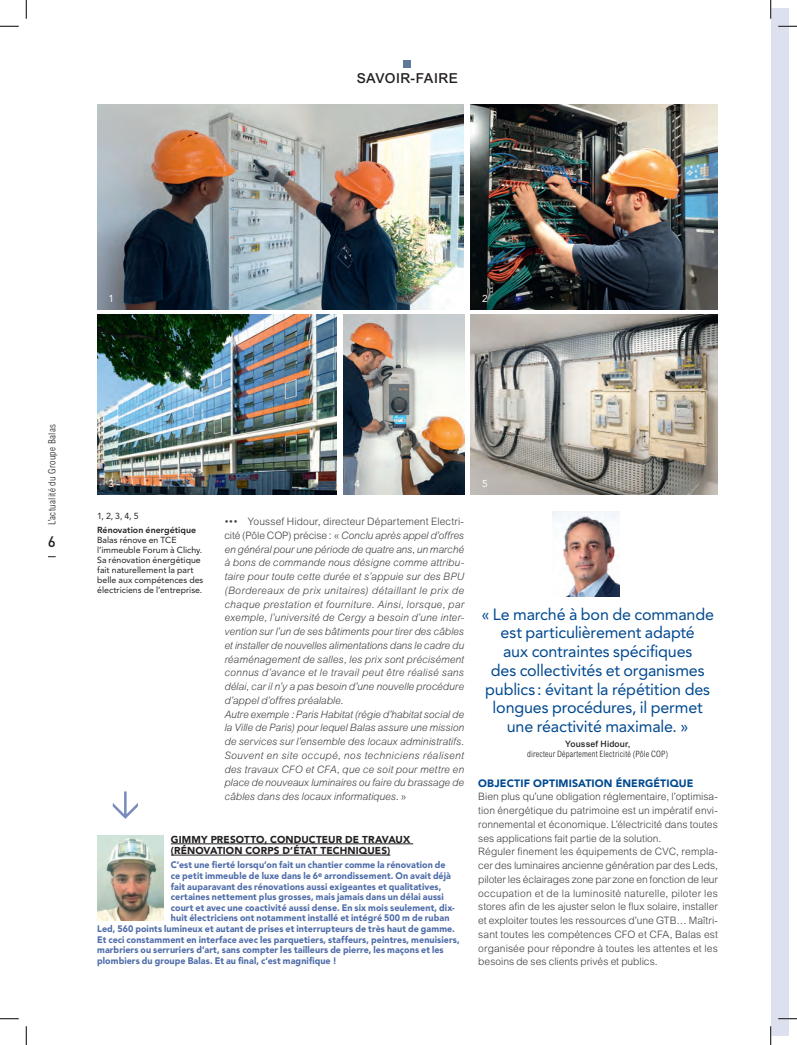
<style>
.page{position:relative;width:797px;height:1045px;background:#fff}
.page>*{position:absolute;margin:0;border:0;box-sizing:border-box;transform-origin:0 0}
.t1{font:16.25px/18.8px "Avenir LT Std";letter-spacing:-.01em;color:#014990;text-align:center}
.t2{font:500 15px "DINOT";color:#231f20}
.t3{font:500 13.75px "Arial MT Std";letter-spacing:.035em;color:#231f20}
.t4{font:900 10.62px "Avenir LT Std";letter-spacing:.01em;color:#014990}
.t5{font:italic 300 10.25px/13.8px "Arial MT Std";color:#3e3e3f}
.t6{font:300 10.25px/13.8px "Arial MT Std";color:#3e3e3f}
.t7{font:900 10px/11.2px "Avenir LT Std";letter-spacing:.01em;color:#231f20}
.t8{font:300 condensed 10px "Arial MT Std";letter-spacing:.03em;color:#231f20}
.t9{font:10px "Avenir LT Std";color:#fff}
.t10{font:900 9.38px "Avenir LT Std";letter-spacing:.01em;color:#4d6ca8;scale:.95 1}
.t11{font:8.75px/10px "Avenir LT Std";color:#231f20}
.t12{font:300 condensed 8.75px "Arial MT Std";letter-spacing:.02em;color:#231f20}
.t13{font:800 8.75px "Avenir LT Std";letter-spacing:.005em;color:#231f20}
.t14{font:500 8.75px "Arial MT Std";letter-spacing:.015em;color:#231f20}
.s1{font-style:normal}
</style>
<div class="page">
<div style="left:770px;top:9px;width:18px;height:1027px;background:#dde1ef"></div>
<svg style="left:113px;top:791px;width:25px;height:28px"></svg>
<hr style="left:171px;top:843px;width:242px;height:1px;background:#231f20">
<hr style="left:171px;top:855px;width:219px;height:1px;background:#231f20">
<img style="left:97px;top:835px;width:67px;height:85px">
<img style="left:552px;top:511px;width:67px;height:85px">
<img style="left:97px;top:314px;width:240px;height:181px">
<img style="left:343px;top:314px;width:121px;height:181px">
<img style="left:97px;top:104px;width:366px;height:206px">
<img style="left:471px;top:104px;width:246px;height:206px">
<img style="left:471px;top:314px;width:246px;height:181px">
<div style="left:404px;top:60px;width:7px;height:7px;background:#5e799c"></div>
<svg style="left:0;top:25px;width:19px;height:2px"></svg>
<svg style="left:778px;top:25px;width:19px;height:2px"></svg>
<svg style="left:0;top:1018px;width:19px;height:1px"></svg>
<svg style="left:778px;top:1018px;width:19px;height:1px"></svg>
<svg style="left:25px;top:0;width:2px;height:19px"></svg>
<svg style="left:25px;top:1026px;width:2px;height:19px"></svg>
<svg style="left:770px;top:0;width:1px;height:19px"></svg>
<svg style="left:770px;top:1026px;width:1px;height:19px"></svg>
<h3 class="t3" style="left:357px;top:70px;width:103px">SAVOIR-FAIRE</h3>
<p class="t9" style="left:109px;top:293px;width:7px">1</p>
<p class="t9" style="left:482px;top:293px;width:7px">2</p>
<p class="t8" style="left:46px;top:525px;width:103px;rotate:-90deg">L’actualité du Groupe Balas</p>
<h2 class="t2" style="left:48px;top:532px;width:9px">6</h2>
<p class="t9" style="left:109px;top:478px;width:7px">3</p>
<p class="t9" style="left:354px;top:478px;width:7px">4</p>
<p class="t9" style="left:482px;top:478px;width:7px">5</p>
<p class="t11" style="left:97px;top:511px;width:43px">1, 2, 3, 4, 5</p>
<p class="t13" style="left:97px;top:524px;width:101px">Rénovation énergétique</p>
<p class="t11" style="left:97px;top:535px;width:108px">Balas rénove en TCE l’immeuble Forum à Clichy.<br>Sa rénovation énergétique fait naturellement la part belle aux compétences des électriciens de l’entreprise.</p>
<p class="t5" style="left:224px;top:514px;width:241px;text-indent:24px"><span class="s1">Youssef Hidour, directeur Département Electri&shy;cité (Pôle COP) précise : «</span> Conclu après appel d’offres en général pour une période de quatre ans, un marché à bons de commande nous désigne comme attribu&shy;taire pour toute cette durée et s’appuie sur des BPU (Bordereaux de prix unitaires) détaillant le prix de chaque prestation et fourniture. Ainsi, lorsque, par exemple, l’université de Cergy a besoin d’une inter&shy;vention sur l’un de ses bâtiments pour tirer des câbles et installer de nouvelles alimentations dans le cadre du réaménagement de salles, les prix sont précisément connus d’avance et le travail peut être réalisé sans délai, car il n’y a pas besoin d’une nouvelle procédure d’appel d’offres préalable.<br>Autre exemple : Paris Habitat (régie d’habitat social de la Ville de Paris) pour lequel Balas assure une mission de services sur l’ensemble des locaux administratifs.<br>Souvent en site occupé, nos techniciens réalisent des travaux CFO et CFA, que ce soit pour mettre en place de nouveaux luminaires ou faire du brassage de câbles dans des locaux informatiques. <span class="s1">»</span></p>
<p class="t6" style="left:224px;top:515px;width:16px">•••</p>
<p class="t7" style="left:171px;top:833px;width:241px">GIMMY PRESOTTO, CONDUCTEUR DE TRAVAUX (RÉNOVATION CORPS D’ÉTAT TECHNIQUES)</p>
<p class="t10" style="left:171px;top:859px;width:291px">C’est une fierté lorsqu’on fait un chantier comme la rénovation de</p>
<p class="t10" style="left:171px;top:870px;width:296px">ce petit immeuble de luxe dans le 6<sup>e</sup> arrondissement. On avait déjà</p>
<p class="t10" style="left:171px;top:880px;width:286px">fait auparavant des rénovations aussi exigeantes et qualitatives,</p>
<p class="t10" style="left:171px;top:891px;width:289px">certaines nettement plus grosses, mais jamais dans un délai aussi</p>
<p class="t10" style="left:171px;top:902px;width:300px">court et avec une coactivité aussi dense. En six mois seulement, dix-</p>
<p class="t10" style="left:171px;top:912px;width:295px">huit électriciens ont notamment installé et intégré 500 m de ruban</p>
<p class="t10" style="left:97px;top:923px;width:378px">Led, 560 points lumineux et autant de prises et interrupteurs de très haut de gamme.</p>
<p class="t10" style="left:97px;top:933px;width:383px">Et ceci constamment en interface avec les parquetiers, staffeurs, peintres, menuisiers,</p>
<p class="t10" style="left:97px;top:944px;width:366px">marbriers ou serruriers d’art, sans compter les tailleurs de pierre, les maçons et les</p>
<p class="t10" style="left:97px;top:955px;width:254px">plombiers du groupe Balas. Et au final, c’est magnifique !</p>
<h1 class="t1" style="left:481px;top:604px;width:234px">« Le marché à bon de commande est particulièrement adapté<br>aux contraintes spécifiques<br>des collectivités et organismes publics: évitant la répétition des longues procédures, il permet une réactivité maximale. »</h1>
<p class="t14" style="left:565px;top:738px;width:67px">Youssef Hidour,</p>
<p class="t12" style="left:527px;top:749px;width:142px">directeur Département Electricité (Pôle COP)</p>
<p class="t4" style="left:478px;top:776px;width:217px">OBJECTIF OPTIMISATION ÉNERGÉTIQUE</p>
<p class="t6" style="left:478px;top:790px;width:241px">Bien plus qu’une obligation réglementaire, l’optimisa&shy;tion énergétique du patrimoine est un impératif envi&shy;ronnemental et économique. L’électricité dans toutes ses applications fait partie de la solution.<br>Réguler finement les équipements de CVC, rempla&shy;cer des luminaires ancienne génération par des Leds, piloter les éclairages zone par zone en fonction de leur occupation et de la luminosité naturelle, piloter les stores afin de les ajuster selon le flux solaire, installer et exploiter toutes les ressources d’une GTB… Maîtri&shy;sant toutes les compétences CFO et CFA, Balas est organisée pour répondre à toutes les attentes et les besoins de ses clients privés et publics.</p>
</div>
